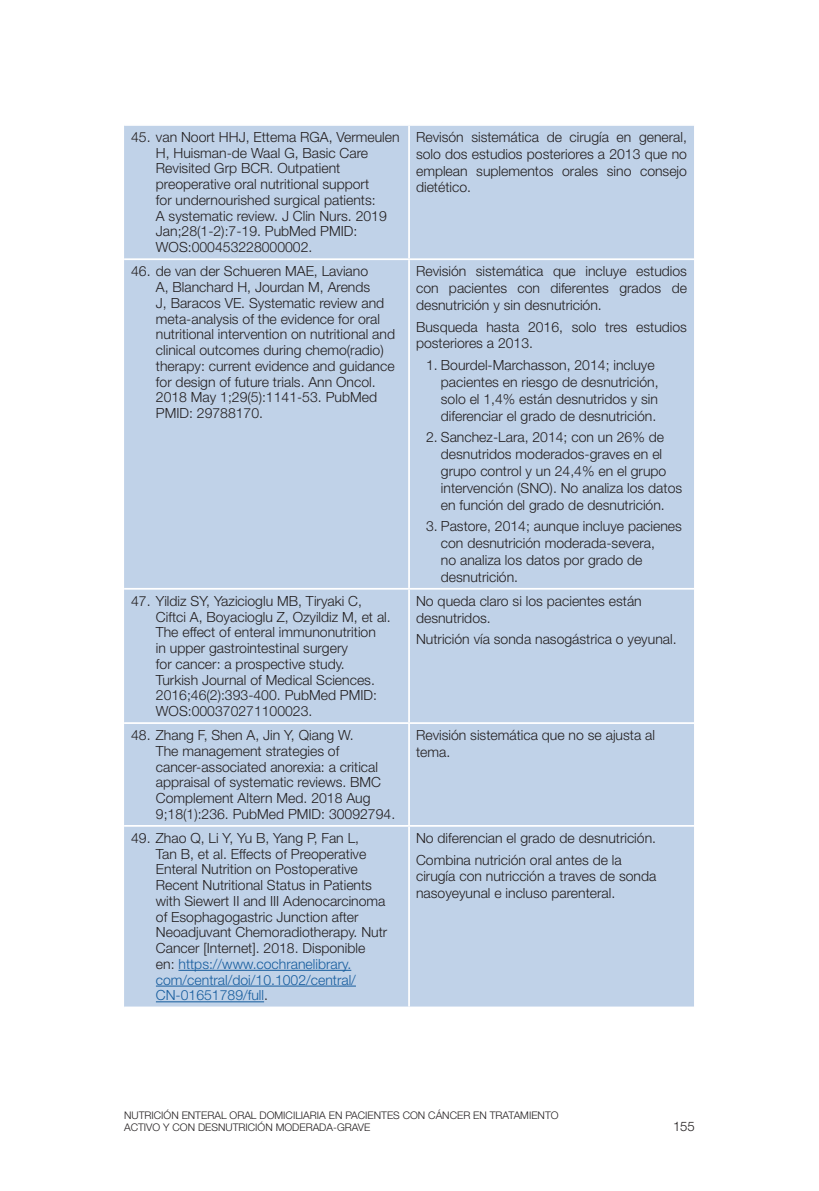
<style>
.page{position:relative;width:819px;height:1191px;background:#fff}
.page>*{position:absolute;margin:0;border:0;box-sizing:border-box;transform-origin:0 0}
.t1{font:300 14px/15.8px "Helvetica Neue LT Std";color:#231f20}
.t2{font:300 13.12px "Helvetica Neue LT Std";color:#231f20}
.t3{font:300 10.5px/12.6px "Helvetica Neue LT Std";color:#231f20}
.s1{color:#175d9e}
</style>
<div class="page">
<div style="left:124px;top:126px;width:570px;height:880px;background:#c0d2e8"></div>
<hr style="left:408px;top:126px;width:2px;height:132px;background:#fff">
<hr style="left:124px;top:258px;width:285px;height:2px;background:#fff">
<hr style="left:409px;top:258px;width:285px;height:2px;background:#fff">
<hr style="left:408px;top:260px;width:2px;height:328px;background:#fff">
<hr style="left:124px;top:588px;width:285px;height:1px;background:#fff">
<hr style="left:409px;top:588px;width:285px;height:1px;background:#fff">
<hr style="left:408px;top:589px;width:2px;height:133px;background:#fff">
<hr style="left:124px;top:722px;width:285px;height:2px;background:#fff">
<hr style="left:409px;top:722px;width:285px;height:2px;background:#fff">
<hr style="left:408px;top:724px;width:2px;height:101px;background:#fff">
<hr style="left:124px;top:825px;width:285px;height:1px;background:#fff">
<hr style="left:409px;top:825px;width:285px;height:1px;background:#fff">
<hr style="left:408px;top:826px;width:2px;height:180px;background:#fff">
<hr style="left:178px;top:970px;width:173px;height:1px;background:#175d9e">
<hr style="left:156px;top:985px;width:200px;height:1px;background:#175d9e">
<hr style="left:156px;top:1001px;width:108px;height:1px;background:#175d9e">
<p class="t1" style="left:156px;top:129px;width:245px;text-indent:-25px">45. van Noort HHJ, Ettema RGA, Vermeulen H, Huisman-de Waal G, Basic Care Revisited Grp BCR. Outpatient preoperative oral nutritional support<br>for undernourished surgical patients:<br>A systematic review. J Clin Nurs. 2019<br>Jan;28(1-2):7-19. PubMed PMID:<br>WOS:000453228000002.</p>
<p class="t1" style="left:416px;top:128px;width:272px;line-height:16.8px;text-align:justify">Revisón sistemática de cirugía en general, solo dos estudios posteriores a 2013 que no emplean suplementos orales sino consejo dietético.</p>
<p class="t1" style="left:156px;top:263px;width:241px;text-indent:-25px">46. de van der Schueren MAE, Laviano<br>A, Blanchard H, Jourdan M, Arends<br>J, Baracos VE. Systematic review and meta-analysis of the evidence for oral nutritional intervention on nutritional and clinical outcomes during chemo(radio) therapy: current evidence and guidance for design of future trials. Ann Oncol.<br>2018 May 1;29(5):1141-53. PubMed PMID: 29788170.</p>
<p class="t1" style="left:416px;top:262px;width:272px;line-height:16.8px;text-align:justify">Revisión sistemática que incluye estudios con pacientes con diferentes grados de desnutrición y sin desnutrición.</p>
<p class="t1" style="left:416px;top:318px;width:272px;line-height:16.8px">Busqueda hasta 2016, solo tres estudios posteriores a 2013.</p>
<p class="t1" style="left:441px;top:356px;width:219px;line-height:16.8px;text-indent:-15px">1. Bourdel-Marchasson, 2014; incluye pacientes en riesgo de desnutrición, solo el 1,4% están desnutridos y sin diferenciar el grado de desnutrición.</p>
<p class="t1" style="left:441px;top:429px;width:243px;line-height:16.8px;text-indent:-15px">2. Sanchez-Lara, 2014; con un 26% de desnutridos moderados-graves en el grupo control y un 24,4% en el grupo intervención (SNO). No analiza los datos en función del grado de desnutrición.</p>
<p class="t1" style="left:441px;top:517px;width:242px;line-height:16.8px;text-indent:-15px">3. Pastore, 2014; aunque incluye pacienes con desnutrición moderada-severa,<br>no analiza los datos por grado de desnutrición.</p>
<p class="t1" style="left:156px;top:592px;width:236px;text-indent:-25px">47. Yildiz SY, Yazicioglu MB, Tiryaki C, Ciftci A, Boyacioglu Z, Ozyildiz M, et al.<br>The effect of enteral immunonutrition<br>in upper gastrointestinal surgery<br>for cancer: a prospective study.<br>Turkish Journal of Medical Sciences.<br>2016;46(2):393-400. PubMed PMID:<br>WOS:000370271100023.</p>
<p class="t1" style="left:416px;top:592px;width:227px;line-height:16.8px">No queda claro si los pacientes están desnutridos.</p>
<p class="t1" style="left:416px;top:631px;width:262px">Nutrición vía sonda nasogástrica o yeyunal.</p>
<p class="t1" style="left:156px;top:727px;width:241px;text-indent:-25px">48. Zhang F, Shen A, Jin Y, Qiang W.<br>The management strategies of cancer-associated anorexia: a critical appraisal of systematic reviews. BMC Complement Altern Med. 2018 Aug 9;18(1):236. PubMed PMID: 30092794.</p>
<p class="t1" style="left:416px;top:726px;width:240px;line-height:16.8px">Revisión sistemática que no se ajusta al tema.</p>
<p class="t1" style="left:156px;top:829px;width:233px;text-indent:-25px">49. Zhao Q, Li Y, Yu B, Yang P, Fan L,<br>Tan B, et al. Effects of Preoperative Enteral Nutrition on Postoperative Recent Nutritional Status in Patients with Siewert II and III Adenocarcinoma of Esophagogastric Junction after Neoadjuvant Chemoradiotherapy. Nutr Cancer [Internet]. 2018. Disponible en: <span class="s1">https://www.cochranelibrary. com/central/doi/10.1002/central/ CN-01651789/full</span>.</p>
<p class="t1" style="left:416px;top:826px;width:241px;line-height:21.7px">No diferencian el grado de desnutrición.<br>Combina nutrición oral antes de la</p>
<p class="t1" style="left:416px;top:867px;width:242px;line-height:16.8px">cirugía con nutricción a traves de sonda nasoyeyunal e incluso parenteral.</p>
<p class="t3" style="left:124px;top:1108px;width:436px">NUTRICIÓN ENTERAL ORAL DOMICILIARIA EN PACIENTES CON CÁNCER EN TRATAMIENTO<br>ACTIVO Y CON DESNUTRICIÓN MODERADA-GRAVE</p>
<p class="t2" style="left:673px;top:1118px;width:23px">155</p>
</div>
